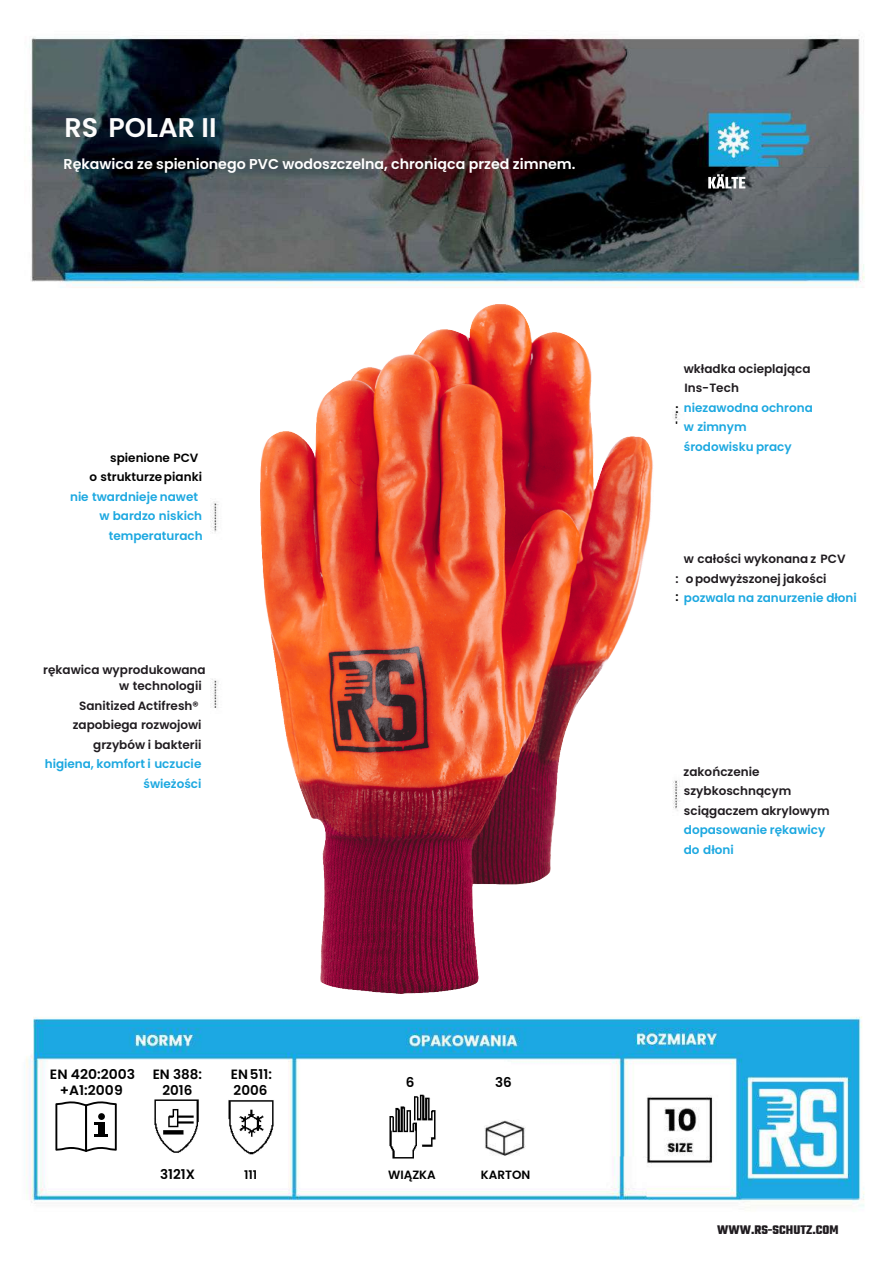
<style>
.page{position:relative;width:893px;height:1263px;background:#fff}
.page>*{position:absolute;margin:0;border:0;box-sizing:border-box;transform-origin:0 0}
.t1{font:600 27px "Poppins";color:#fcfcfc}
.t2{font:600 14.25px "Poppins";color:#fff}
.t3{font:600 13.5px/16.2px "Poppins";color:#000;text-align:center}
.t4{font:600 13.5px/16.2px "Poppins";color:#010101;text-align:center}
.t5{font:700 13.5px "Teko";color:#201c20}
.t6{font:600 12px/19.5px "Poppins";color:#201c20}
.t7{font:600 12px/19.5px "Poppins";color:#1ca8e0;text-align:right}
.t8{font:600 12px/19.6px "Poppins";color:#1f1b1f}
.t9{font:600 12px/19.5px "Poppins";color:#000;text-align:right}
.s1{color:#000}
.s2{color:#1ca8e0}
</style>
<div class="page">
<img style="left:24px;top:35px;width:841px;height:1173px">
<img style="left:229px;top:49px;width:619px;height:220px">
<img style="left:33px;top:1017px;width:830px;height:181px">
<img style="left:153px;top:1099px;width:121px;height:56px">
<img style="left:389px;top:1094px;width:47px;height:65px">
<svg style="left:708px;top:174px;width:37px;height:14px"></svg>
<svg style="left:55px;top:1101px;width:62px;height:51px"></svg>
<div style="left:98px;top:1113px;width:7px;height:7px;background:#010101;border-radius:50%"></div>
<img style="left:260px;top:304px;width:393px;height:689px">
<h1 class="t1" style="left:65px;top:111px;width:154px">RS POLAR II</h1>
<p class="t2" style="left:64px;top:155px;width:513px">Rękawica ze spienionego PVC wodoszczelna, chroniąca przed zimnem.</p>
<p class="t9" style="left:89px;top:448px;width:114px">spienione PCV<br>o strukturze pianki</p>
<p class="t7" style="left:70px;top:487px;width:130px">nie twardnieje nawet</p>
<p class="t7" style="left:99px;top:506px;width:104px">w bardzo niskich</p>
<p class="t7" style="left:109px;top:526px;width:95px">temperaturach</p>
<p class="t6" style="left:119px;top:661px;width:88px;line-height:16.6px;text-indent:-76px">rękawica wyprodukowana w technologii</p>
<p class="t6" style="left:73px;top:696px;width:130px;text-align:right">Sanitized Actifresh® zapobiega rozwojowi grzybów i bakterii</p>
<p class="t7" style="left:45px;top:754px;width:158px">higiena, komfort i uczucie świeżości</p>
<p class="t4" style="left:50px;top:1066px;width:87px">EN 420:2003 +A1:2009</p>
<p class="t3" style="left:153px;top:1066px;width:51px">EN 388:<br>2016</p>
<p class="t3" style="left:231px;top:1066px;width:42px">EN511:</p>
<p class="t3" style="left:234px;top:1082px;width:35px">2006</p>
<p class="t3" style="left:160px;top:1166px;width:36px">3121X</p>
<p class="t9" style="left:244px;top:1165px;width:15px">111</p>
<p class="t3" style="left:406px;top:1074px;width:10px">6</p>
<p class="t3" style="left:495px;top:1074px;width:18px">36</p>
<p class="t9" style="left:388px;top:1165px;width:49px">WIĄZKA</p>
<p class="t9" style="left:481px;top:1165px;width:51px">KARTON</p>
<p class="t6" style="left:684px;top:359px;width:128px">wkładka ocieplająca</p>
<p class="t6" style="left:684px;top:378px;width:56px">Ins-Tech</p>
<p class="t7" style="left:676px;top:398px;width:139px"><span class="s1">:</span> niezawodna ochrona</p>
<p class="t7" style="left:676px;top:417px;width:73px"><span class="s1">'</span> w zimnym</p>
<p class="t7" style="left:684px;top:437px;width:109px">środowisku pracy</p>
<p class="t8" style="left:676px;top:549px;width:183px;text-indent:8px">w całości wykonana z PCV<br>: opodwyższonej jakości<br><span class="s1">:</span> <span class="s2">pozwala na zanurzenie dłoni</span></p>
<p class="t6" style="left:684px;top:762px;width:148px">zakończenie szybkoschnącym sciągaczem akrylowym</p>
<p class="t7" style="left:684px;top:821px;width:143px;text-align:left">dopasowanie rękawicy do dłoni</p>
<p class="t5" style="left:717px;top:1221px;width:123px">WWW.RS-SCHUTZ.COM</p>
</div>
